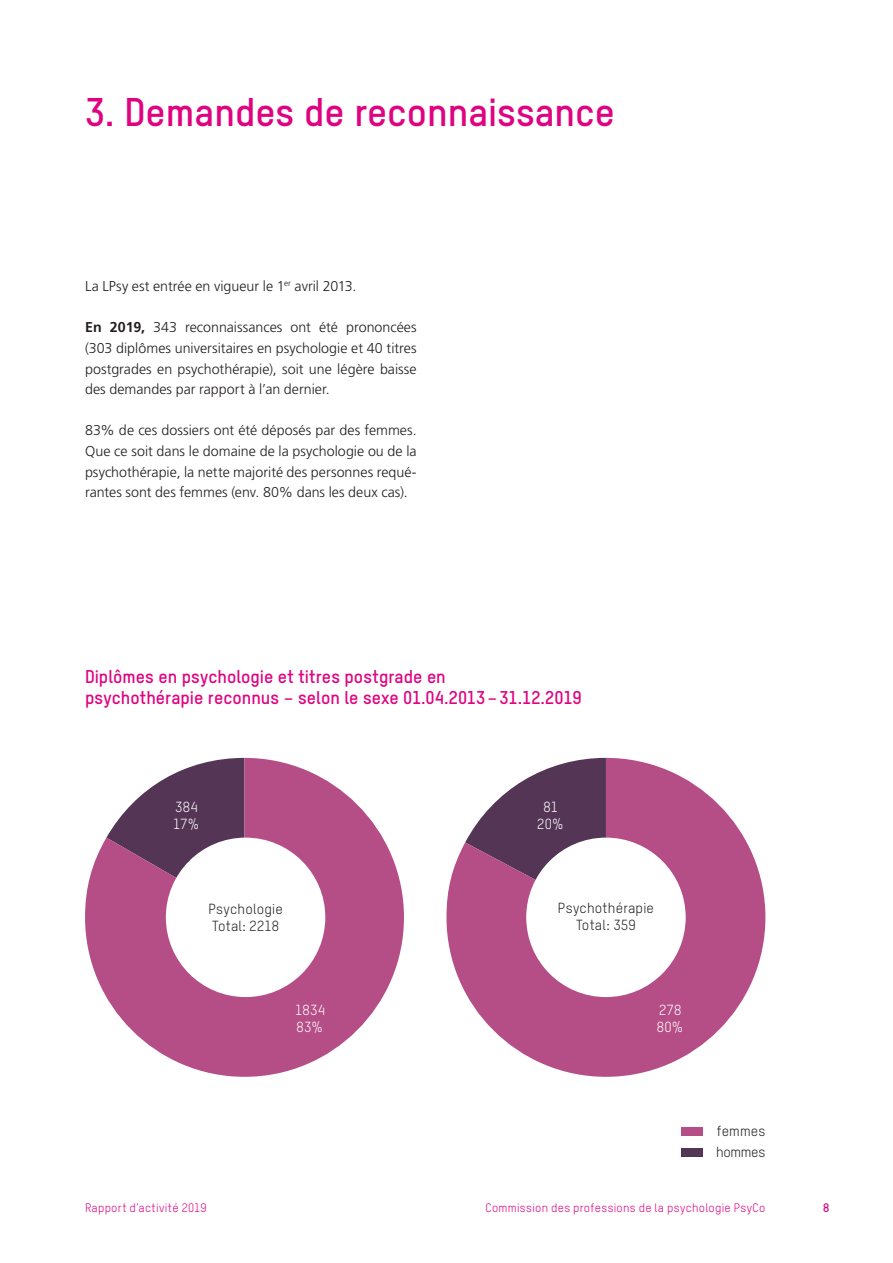
<style>
.page{position:relative;width:893px;height:1263px;background:#fff}
.page>*{position:absolute;margin:0;border:0;box-sizing:border-box;transform-origin:0 0}
._1__Haupttitel{font:39px "T Star Bold";color:#df0381}
._2__Untertitel{font:18px/21.6px "T Star Bold";color:#df0381}
.Grundtext{font:300 14.25px/20.5px "Frutiger LT";letter-spacing:.005em;color:#231f20;text-align:justify}
.Legenden_gross{font:14.25px "T Star Regular";letter-spacing:.015em;color:#231f20}
.Legenden_gross-2{font:14.25px "T Star Regular";letter-spacing:.02em;color:#fff}
.Grundtext-2{font:14.25px "T Star Regular";letter-spacing:-.005em;color:#231f20}
.t1{font:12px "T Star Regular";letter-spacing:.025em;color:#df0381}
.t2{font:12px "T Star Bold";color:#df0381}
.s1{font-weight:700}
</style>
<div class="page">
<svg style="left:85px;top:758px;width:319px;height:319px;fill:#b54e87"></svg>
<svg style="left:446px;top:758px;width:319px;height:319px;fill:#b54e87"></svg>
<div style="left:526px;top:838px;width:160px;height:159px;background:#fff;border-radius:50%"></div>
<div style="left:166px;top:838px;width:159px;height:159px;background:#fff;border-radius:50%"></div>
<div style="left:682px;top:1127px;width:21px;height:9px;background:#b54e87"></div>
<div style="left:682px;top:1148px;width:21px;height:9px;background:#543556"></div>
<p class="_1__Haupttitel" style="left:85px;top:84px;width:531px">3. Demandes de reconnaissance</p>
<p class="Grundtext" style="left:85px;top:276px;width:273px">La LPsy est entrée en vigueur le 1<sup>er</sup> avril 2013.</p>
<p class="Grundtext" style="left:85px;top:317px;width:333px"><span class="s1">En 2019,</span> 343 reconnaissances ont été prononcées (303 diplômes universitaires en psychologie et 40 titres postgrades en psychothérapie), soit une légère baisse des demandes par rapport à l’an dernier.</p>
<p class="Grundtext" style="left:85px;top:420px;width:333px">83% de ces dossiers ont été déposés par des femmes.<br>Que ce soit dans le domaine de la psychologie ou de la psychothérapie, la nette majorité des personnes requé&shy;rantes sont des femmes (env. 80% dans les deux cas).</p>
<p class="_2__Untertitel" style="left:85px;top:664px;width:498px">Diplômes en psychologie et titres postgrade en<br>psychothérapie reconnus – selon le sexe 01.04.2013–31.12.2019</p>
<p class="Legenden_gross-2" style="left:175px;top:797px;width:24px">384</p>
<p class="Legenden_gross-2" style="left:173px;top:814px;width:28px">17%</p>
<p class="Legenden_gross" style="left:208px;top:899px;width:76px">Psychologie</p>
<p class="Legenden_gross" style="left:212px;top:916px;width:69px">Total: 2218</p>
<p class="Legenden_gross-2" style="left:295px;top:1000px;width:31px">1834</p>
<p class="Legenden_gross-2" style="left:297px;top:1017px;width:28px">83%</p>
<p class="Legenden_gross-2" style="left:543px;top:797px;width:16px">81</p>
<p class="Legenden_gross-2" style="left:537px;top:814px;width:28px">20%</p>
<p class="Legenden_gross" style="left:558px;top:898px;width:98px">Psychothérapie</p>
<p class="Legenden_gross" style="left:576px;top:915px;width:61px">Total: 359</p>
<p class="Legenden_gross-2" style="left:659px;top:1000px;width:24px">278</p>
<p class="Legenden_gross-2" style="left:657px;top:1017px;width:28px">80%</p>
<p class="Grundtext-2" style="left:717px;top:1121px;width:50px">femmes</p>
<p class="Grundtext-2" style="left:716px;top:1142px;width:51px">hommes</p>
<p class="t1" style="left:85px;top:1199px;width:123px">Rapport d’activité 2019</p>
<p class="t1" style="left:485px;top:1199px;width:281px">Commission des professions de la psychologie PsyCo</p>
<p class="t2" style="left:823px;top:1199px;width:8px">8</p>
</div>
